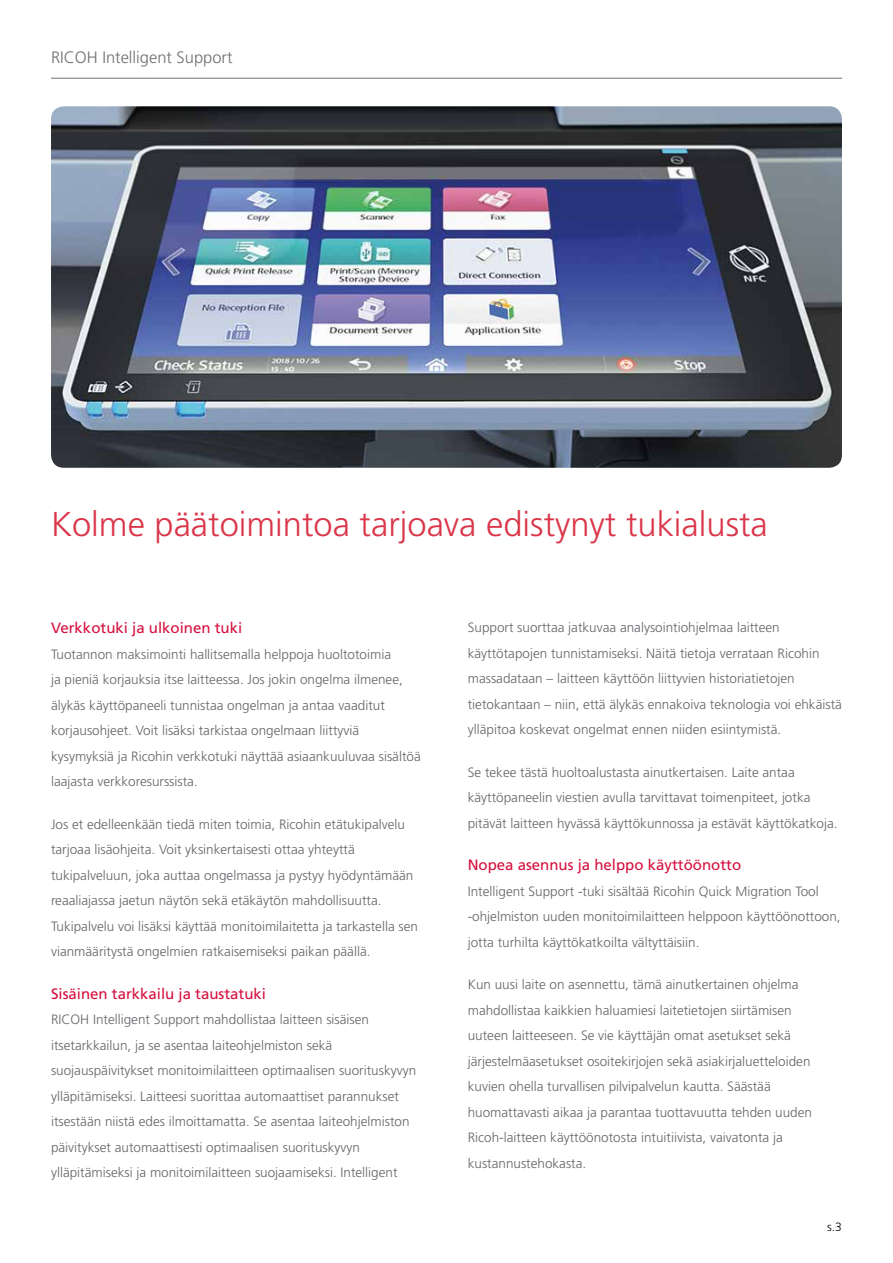
<style>
.page{position:relative;width:893px;height:1263px;background:#fff}
.page>*{position:absolute;margin:0;border:0;box-sizing:border-box;transform-origin:0 0}
.t1{font:300 34.5px "Frutiger";color:#da3549}
.t2{font:300 16.5px "Frutiger";color:#706f6f}
.t3{font:15px "Frutiger";color:#d60f3c}
.t4{font:300 13.5px/25.5px "Frutiger";color:#636569}
.t5{font:300 12px "Frutiger";color:#000}
</style>
<div class="page">
<hr style="left:51px;top:78px;width:791px;height:1px;background:#706f6f">
<img style="left:51px;top:106px;width:791px;height:362px">
<p class="t2" style="left:51px;top:48px;width:183px">RICOH Intelligent Support</p>
<h1 class="t1" style="left:51px;top:505px;width:718px">Kolme päätoimintoa tarjoava edistynyt tukialusta</h1>
<p class="t3" style="left:51px;top:619px;width:193px">Verkkotuki ja ulkoinen tuki</p>
<p class="t4" style="left:51px;top:641px;width:371px">Tuotannon maksimointi hallitsemalla helppoja huoltotoimia<br>ja pieniä korjauksia itse laitteessa. Jos jokin ongelma ilmenee, älykäs käyttöpaneeli tunnistaa ongelman ja antaa vaaditut korjausohjeet. Voit lisäksi tarkistaa ongelmaan liittyviä kysymyksiä ja Ricohin verkkotuki näyttää asiaankuuluvaa sisältöä laajasta verkkoresurssista.</p>
<p class="t4" style="left:51px;top:811px;width:368px">Jos et edelleenkään tiedä miten toimia, Ricohin etätukipalvelu tarjoaa lisäohjeita. Voit yksinkertaisesti ottaa yhteyttä tukipalveluun, joka auttaa ongelmassa ja pystyy hyödyntämään reaaliajassa jaetun näytön sekä etäkäytön mahdollisuutta.<br>Tukipalvelu voi lisäksi käyttää monitoimilaitetta ja tarkastella sen vianmääritystä ongelmien ratkaisemiseksi paikan päällä.</p>
<p class="t3" style="left:51px;top:985px;width:217px">Sisäinen tarkkailu ja taustatuki</p>
<p class="t4" style="left:51px;top:1007px;width:367px">RICOH Intelligent Support mahdollistaa laitteen sisäisen itsetarkkailun, ja se asentaa laiteohjelmiston sekä suojauspäivitykset monitoimilaitteen optimaalisen suorituskyvyn ylläpitämiseksi. Laitteesi suorittaa automaattiset parannukset itsestään niistä edes ilmoittamatta. Se asentaa laiteohjelmiston päivitykset automaattisesti optimaalisen suorituskyvyn ylläpitämiseksi ja monitoimilaitteen suojaamiseksi. Intelligent</p>
<p class="t4" style="left:468px;top:615px;width:376px">Support suorttaa jatkuvaa analysointiohjelmaa laitteen käyttötapojen tunnistamiseksi. Näitä tietoja verrataan Ricohin massadataan – laitteen käyttöön liittyvien historiatietojen tietokantaan – niin, että älykäs ennakoiva teknologia voi ehkäistä ylläpitoa koskevat ongelmat ennen niiden esiintymistä.</p>
<p class="t4" style="left:468px;top:759px;width:371px">Se tekee tästä huoltoalustasta ainutkertaisen. Laite antaa käyttöpaneelin viestien avulla tarvittavat toimenpiteet, jotka pitävät laitteen hyvässä käyttökunnossa ja estävät käyttökatkoja.</p>
<p class="t3" style="left:468px;top:856px;width:275px">Nopea asennus ja helppo käyttöönotto</p>
<p class="t4" style="left:468px;top:878px;width:374px">Intelligent Support -tuki sisältää Ricohin Quick Migration Tool -ohjelmiston uuden monitoimilaitteen helppoon käyttöönottoon, jotta turhilta käyttökatkoilta vältyttäisiin.</p>
<p class="t4" style="left:468px;top:972px;width:346px">Kun uusi laite on asennettu, tämä ainutkertainen ohjelma mahdollistaa kaikkien haluamiesi laitetietojen siirtämisen uuteen laitteeseen. Se vie käyttäjän omat asetukset sekä järjestelmäasetukset osoitekirjojen sekä asiakirjaluetteloiden kuvien ohella turvallisen pilvipalvelun kautta. Säästää huomattavasti aikaa ja parantaa tuottavuutta tehden uuden Ricoh-laitteen käyttöönotosta intuitiivista, vaivatonta ja kustannustehokasta.</p>
<p class="t5" style="left:827px;top:1220px;width:16px">s.3</p>
</div>
